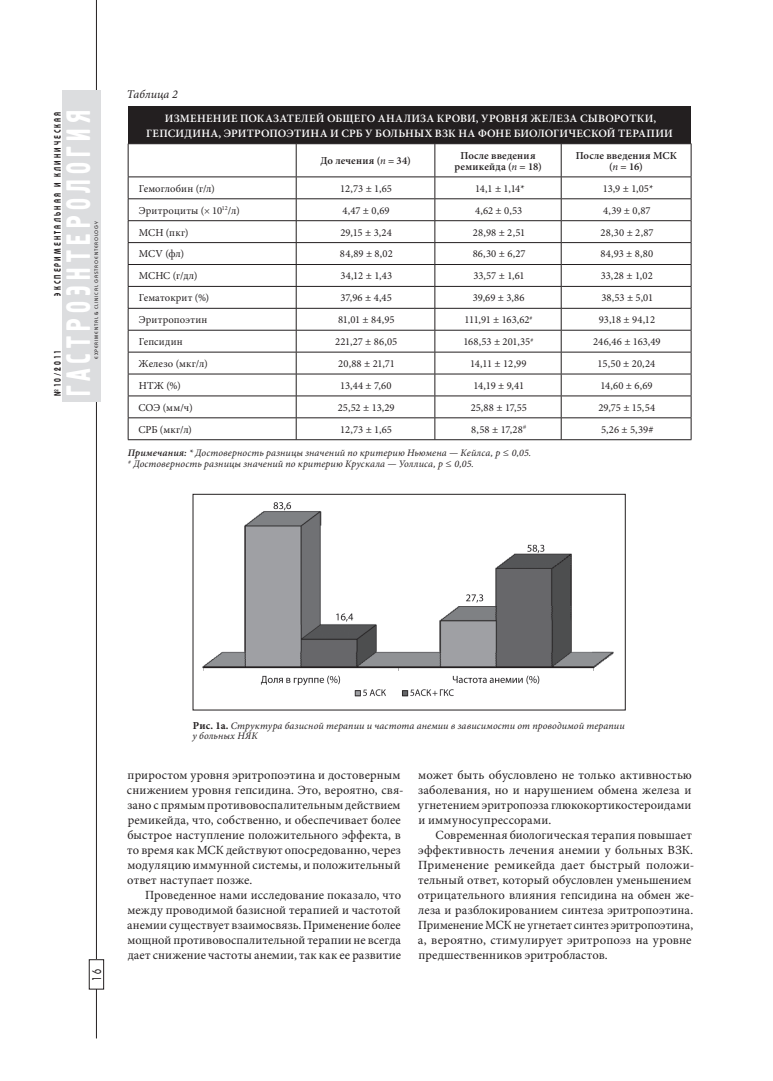
<style>
.page{position:relative;width:773px;height:1081px;background:#fff}
.page>*{position:absolute;margin:0;border:0;box-sizing:border-box;transform-origin:0 0}
.t1{font:33.75px "Hermes C";letter-spacing:.23em;color:#fff;scale:.7 1}
.t2{font:12.5px/15px "Minion Pro";letter-spacing:.015em;color:#231f20}
.t3{font:500 12.5px "Bauhaus C";color:#231f20;scale:.72 1}
.t4{font:italic 11.88px "Minion Pro";color:#231f20}
.t5{font:600 11.25px/15px "Minion Pro";letter-spacing:.025em;color:#fff;text-align:center}
.t6{font:10.62px "Minion Pro";letter-spacing:.005em;color:#231f20}
.t7{font:600 10.62px/11.2px "Minion Pro";letter-spacing:.015em;color:#231f20;text-align:center}
.t8{font:10.62px "Minion Pro";letter-spacing:.025em;color:#231f20}
.t9{font:10.62px "Minion Pro";letter-spacing:-.035em;color:#231f20}
.t10{font:10.62px "Minion Pro";letter-spacing:-.015em;color:#231f20}
.t11{font:italic 10px/10.6px "Minion Pro";letter-spacing:.01em;color:#231f20}
.t12{font:600 9.38px "Bauhaus C";letter-spacing:.325em;color:#231f20;scale:.72 1}
.t13{font:500 5px "Bauhaus C";letter-spacing:.18em;color:#231f20}
.s1{font-weight:400;font-style:italic}
.s2{font-weight:600}
.s3{font-weight:700;font-style:normal;font-size:10.62px}
</style>
<div class="page">
<hr style="left:96px;top:364px;width:1px;height:674px;background:#231f20">
<hr style="left:96px;top:0;width:1px;height:217px;background:#231f20">
<div style="left:89px;top:959px;width:15px;height:30px;background:#fff"></div>
<div style="left:89px;top:959px;width:15px;height:30px;border:1px solid #231f20"></div>
<div style="left:62px;top:90px;width:39px;height:311px;background:#dcdddf"></div>
<div style="left:128px;top:106px;width:563px;height:38px;background:#231f20"></div>
<svg style="left:129px;top:144px;width:561px;height:295px"></svg>
<hr style="left:296px;top:144px;width:1px;height:33px;background:#231f20">
<hr style="left:434px;top:144px;width:1px;height:33px;background:#231f20">
<hr style="left:560px;top:144px;width:1px;height:33px;background:#231f20">
<hr style="left:128px;top:198px;width:307px;height:1px;background:#231f20">
<hr style="left:435px;top:198px;width:126px;height:1px;background:#231f20">
<hr style="left:561px;top:198px;width:130px;height:1px;background:#231f20">
<hr style="left:128px;top:220px;width:307px;height:1px;background:#231f20">
<hr style="left:435px;top:220px;width:126px;height:1px;background:#231f20">
<hr style="left:561px;top:220px;width:130px;height:1px;background:#231f20">
<hr style="left:128px;top:242px;width:307px;height:1px;background:#231f20">
<hr style="left:435px;top:242px;width:126px;height:1px;background:#231f20">
<hr style="left:561px;top:242px;width:130px;height:1px;background:#231f20">
<hr style="left:128px;top:264px;width:307px;height:1px;background:#231f20">
<hr style="left:435px;top:264px;width:126px;height:1px;background:#231f20">
<hr style="left:561px;top:264px;width:130px;height:1px;background:#231f20">
<hr style="left:128px;top:286px;width:307px;height:1px;background:#231f20">
<hr style="left:435px;top:286px;width:126px;height:1px;background:#231f20">
<hr style="left:561px;top:286px;width:130px;height:1px;background:#231f20">
<hr style="left:128px;top:308px;width:307px;height:1px;background:#231f20">
<hr style="left:435px;top:308px;width:126px;height:1px;background:#231f20">
<hr style="left:561px;top:308px;width:130px;height:1px;background:#231f20">
<hr style="left:128px;top:330px;width:307px;height:1px;background:#231f20">
<hr style="left:435px;top:330px;width:126px;height:1px;background:#231f20">
<hr style="left:561px;top:330px;width:130px;height:1px;background:#231f20">
<hr style="left:128px;top:352px;width:307px;height:1px;background:#231f20">
<hr style="left:435px;top:352px;width:126px;height:1px;background:#231f20">
<hr style="left:561px;top:352px;width:130px;height:1px;background:#231f20">
<hr style="left:128px;top:374px;width:307px;height:1px;background:#231f20">
<hr style="left:435px;top:374px;width:126px;height:1px;background:#231f20">
<hr style="left:561px;top:374px;width:130px;height:1px;background:#231f20">
<hr style="left:128px;top:396px;width:307px;height:1px;background:#231f20">
<hr style="left:435px;top:396px;width:126px;height:1px;background:#231f20">
<hr style="left:561px;top:396px;width:130px;height:1px;background:#231f20">
<hr style="left:128px;top:417px;width:307px;height:1px;background:#231f20">
<svg style="left:296px;top:178px;width:1px;height:261px"></svg>
<hr style="left:435px;top:417px;width:126px;height:1px;background:#231f20">
<svg style="left:434px;top:178px;width:1px;height:261px"></svg>
<hr style="left:561px;top:417px;width:130px;height:1px;background:#231f20">
<svg style="left:560px;top:178px;width:1px;height:261px"></svg>
<hr style="left:128px;top:144px;width:1px;height:33px;background:#231f20">
<hr style="left:690px;top:144px;width:1px;height:33px;background:#231f20">
<hr style="left:128px;top:177px;width:168px;height:1px;background:#231f20">
<hr style="left:296px;top:177px;width:395px;height:1px;background:#231f20">
<svg style="left:128px;top:177px;width:1px;height:262px"></svg>
<svg style="left:690px;top:177px;width:1px;height:262px"></svg>
<hr style="left:128px;top:439px;width:563px;height:1px;background:#231f20">
<img style="left:202px;top:502px;width:412px;height:195px">
<div style="left:193px;top:494px;width:432px;height:216px;border:1px solid #231f20"></div>
<svg style="left:205px;top:208px;width:4px;height:5px"></svg>
<svg style="left:523px;top:425px;width:3px;height:4px"></svg>
<p class="t12" style="left:52px;top:296px;width:257px;rotate:-90deg">ЭКСПЕРИМЕНТАЛЬНАЯ И КЛИНИЧЕСКАЯ</p>
<h1 class="t1" style="left:60px;top:396px;width:409px;rotate:-90deg">ГАСТРОЭНТЕРОЛОГИЯ</h1>
<p class="t13" style="left:95px;top:359px;width:139px;rotate:-90deg">EXPERIMENTAL &amp; CLINICAL GASTROENTEROLOGY</p>
<p class="t12" style="left:52px;top:396px;width:65px;rotate:-90deg">№10/2011</p>
<p class="t4" style="left:127px;top:89px;width:52px">Таблица 2</p>
<p class="t5" style="left:146px;top:110px;width:528px">ИЗМЕНЕНИЕ ПОКАЗАТЕЛЕЙ ОБЩЕГО АНАЛИЗА КРОВИ, УРОВНЯ ЖЕЛЕЗА СЫВОРОТКИ,<br>ГЕПСИДИНА, ЭРИТРОПОЭТИНА И СРБ У БОЛЬНЫХ ВЗК НА ФОНЕ БИОЛОГИЧЕСКОЙ ТЕРАПИИ</p>
<p class="t7" style="left:320px;top:155px;width:92px">До лечения (<span class="s1">n</span> = 34)</p>
<p class="t7" style="left:454px;top:149px;width:89px">После введения ремикейда (<span class="s1">n</span> = 18)</p>
<p class="t7" style="left:575px;top:149px;width:103px">После введения МСК (<span class="s1">n</span> = 16)</p>
<p class="t6" style="left:139px;top:184px;width:78px">Гемоглобин (г/л)</p>
<p class="t6" style="left:340px;top:184px;width:53px">12,73 ± 1,65</p>
<p class="t6" style="left:475px;top:184px;width:51px">14,1 ± 1,14*</p>
<p class="t6" style="left:602px;top:184px;width:52px">13,9 ± 1,05*</p>
<p class="t8" style="left:139px;top:206px;width:102px">Эритроциты ( 10<sup>12</sup>/л)</p>
<p class="t6" style="left:342px;top:206px;width:48px">4,47 ± 0,69</p>
<p class="t6" style="left:475px;top:206px;width:49px">4,62 ± 0,53</p>
<p class="t6" style="left:603px;top:206px;width:49px">4,39 ± 0,87</p>
<p class="t6" style="left:139px;top:228px;width:51px">МСН (пкг)</p>
<p class="t6" style="left:340px;top:228px;width:53px">29,15 ± 3,24</p>
<p class="t6" style="left:473px;top:228px;width:54px">28,98 ± 2,51</p>
<p class="t6" style="left:600px;top:228px;width:54px">28,30 ± 2,87</p>
<p class="t6" style="left:139px;top:250px;width:47px">МСV (фл)</p>
<p class="t6" style="left:340px;top:250px;width:54px">84,89 ± 8,02</p>
<p class="t6" style="left:472px;top:250px;width:54px">86,30 ± 6,27</p>
<p class="t6" style="left:600px;top:250px;width:54px">84,93 ± 8,80</p>
<p class="t6" style="left:139px;top:272px;width:60px">МСНС (г/дл)</p>
<p class="t6" style="left:340px;top:272px;width:53px">34,12 ± 1,43</p>
<p class="t6" style="left:473px;top:272px;width:53px">33,57 ± 1,61</p>
<p class="t6" style="left:601px;top:272px;width:53px">33,28 ± 1,02</p>
<p class="t6" style="left:139px;top:294px;width:72px">Гематокрит (%)</p>
<p class="t6" style="left:340px;top:294px;width:53px">37,96 ± 4,45</p>
<p class="t6" style="left:472px;top:294px;width:53px">39,69 ± 3,86</p>
<p class="t6" style="left:601px;top:294px;width:53px">38,53 ± 5,01</p>
<p class="t6" style="left:139px;top:315px;width:70px">Эритропоэтин</p>
<p class="t6" style="left:338px;top:315px;width:58px">81,01 ± 84,95</p>
<p class="t9" style="left:464px;top:315px;width:70px">111,91 ± 163,62<sup>#</sup></p>
<p class="t6" style="left:598px;top:315px;width:58px">93,18 ± 94,12</p>
<p class="t8" style="left:139px;top:337px;width:45px">Гепсидин</p>
<p class="t6" style="left:335px;top:337px;width:64px">221,27 ± 86,05</p>
<p class="t10" style="left:463px;top:337px;width:71px">168,53 ± 201,35<sup>#</sup></p>
<p class="t6" style="left:593px;top:337px;width:69px">246,46 ± 163,49</p>
<p class="t6" style="left:138px;top:359px;width:71px">Железо (мкг/л)</p>
<p class="t6" style="left:338px;top:359px;width:58px">20,88 ± 21,71</p>
<p class="t6" style="left:470px;top:359px;width:58px">14,11 ± 12,99</p>
<p class="t6" style="left:597px;top:359px;width:59px">15,50 ± 20,24</p>
<p class="t6" style="left:139px;top:381px;width:44px">НТЖ (%)</p>
<p class="t6" style="left:340px;top:381px;width:53px">13,44 ± 7,60</p>
<p class="t6" style="left:473px;top:381px;width:52px">14,19 ± 9,41</p>
<p class="t6" style="left:600px;top:381px;width:54px">14,60 ± 6,69</p>
<p class="t6" style="left:138px;top:403px;width:56px">СОЭ (мм/ч)</p>
<p class="t6" style="left:337px;top:403px;width:58px">25,52 ± 13,29</p>
<p class="t6" style="left:470px;top:403px;width:58px">25,88 ± 17,55</p>
<p class="t6" style="left:598px;top:403px;width:58px">29,75 ± 15,54</p>
<p class="t6" style="left:138px;top:425px;width:55px">СРБ (мкг/л)</p>
<p class="t6" style="left:340px;top:425px;width:53px">12,73 ± 1,65</p>
<p class="t6" style="left:471px;top:425px;width:53px">8,58 ± 17,28</p>
<p class="t6" style="left:601px;top:425px;width:54px">5,26 ± 5,39#</p>
<p class="t11" style="left:128px;top:448px;width:405px"><span class="s2">Примечания:</span> * Достоверность разницы значений по критерию Ньюмена — Кейлса, р ≤ 0,05. <sup>#</sup> Достоверность разницы значений по критерию Крускала — Уоллиса, р ≤ 0,05.</p>
<p class="t3" style="left:92px;top:981px;width:18px;rotate:-90deg">16</p>
<p class="t11" style="left:192px;top:721px;width:433px"><span class="s3">Рис. 1а.</span> Структура базисной терапии и частота анемии в зависимости от проводимой терапии у больных НЯК</p>
<p class="t2" style="left:127px;top:769px;width:278px">приростом уровня эритропоэтина и достоверным снижением уровня гепсидина. Это, вероятно, свя&shy;зано с прямым противовоспалительным действием ремикейда, что, собственно, и обеспечивает более быстрое наступление положительного эффекта, в то время как МСК действуют опосредованно, через модуляцию иммунной системы, и положительный ответ наступает позже.</p>
<p class="t2" style="left:127px;top:889px;width:275px;text-align:justify;text-indent:18px">Проведенное нами исследование показало, что между проводимой базисной терапией и частотой анемии существует взаимосвязь. Применение более мощной противовоспалительной терапии не всегда дает снижение частоты анемии, так как ее развитие</p>
<p class="t2" style="left:418px;top:769px;width:275px;text-align:justify">может быть обусловлено не только активностью заболевания, но и нарушением обмена железа и угнетением эритропоэза глюкокортикостероидами и иммуносупрессорами.</p>
<p class="t2" style="left:418px;top:829px;width:278px;text-indent:18px">Современная биологическая терапия повышает эффективность лечения анемии у больных ВЗК.<br>Применение ремикейда дает быстрый положи&shy;тельный ответ, который обусловлен уменьшением отрицательного влияния гепсидина на обмен же&shy;леза и разблокированием синтеза эритропоэтина.<br>Применение МСК не угнетает синтез эритропоэтина, а, вероятно, стимулирует эритропоэз на уровне предшественников эритробластов.</p>
</div>
